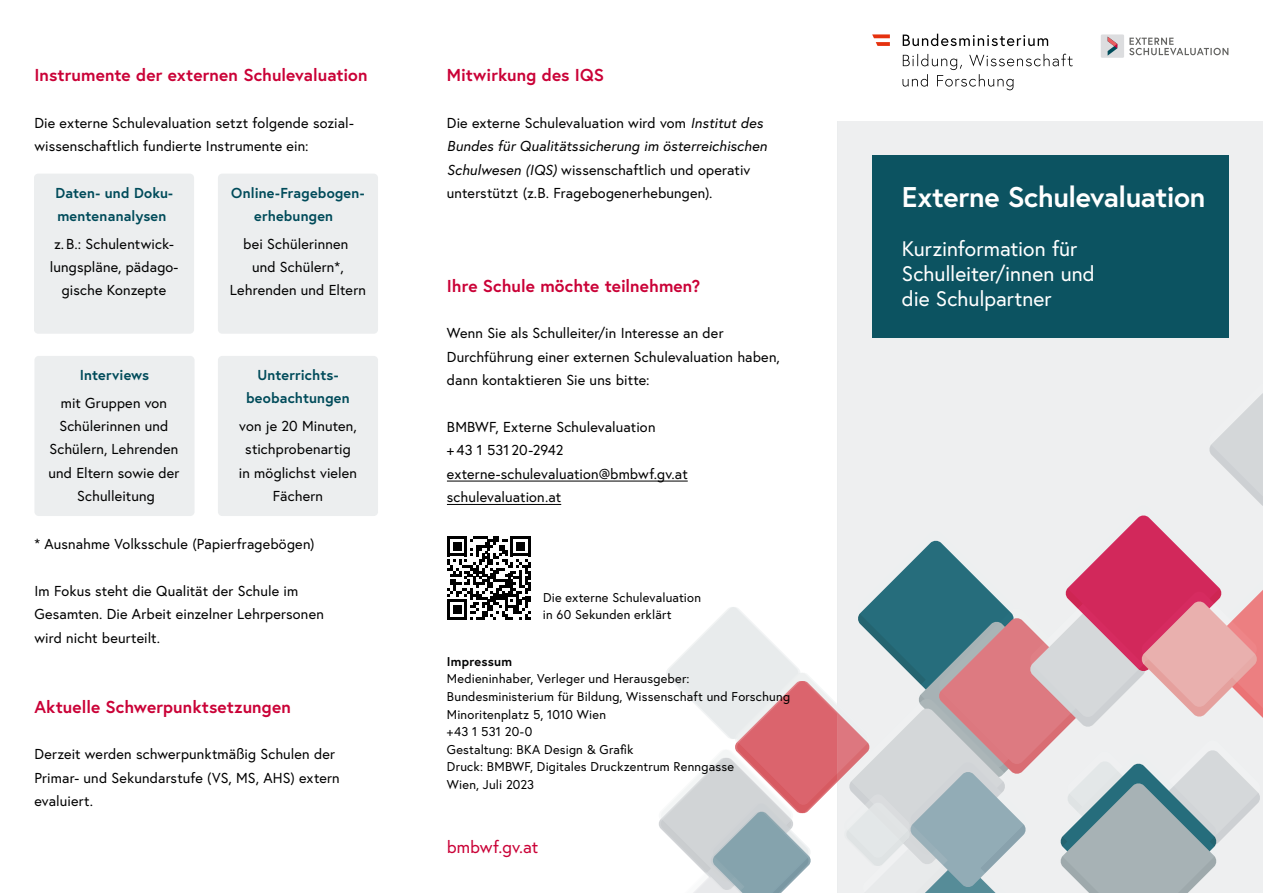
<style>
.page{position:relative;width:1263px;height:893px;background:#fff}
.page>*{position:absolute;margin:0;border:0;box-sizing:border-box;transform-origin:0 0}
.Cover_Titel{font:700 28.5px "Europa Austria";letter-spacing:-.015em;color:#fff}
.Cover_Untertitel{font:21px/25.2px "Europa Austria";color:#fff}
.h2_ohne_Nummerierung{font:700 17.25px "Europa Austria";letter-spacing:.005em;color:#ca0237}
.Cover_p_Rückseite{font:17.25px "Europa Austria";letter-spacing:.005em;color:#ca0237}
.t1{font:14.4px/23.4px "Europa Austria";letter-spacing:.01em;color:#000}
.t2{font:700 14.4px/23.4px "Europa Austria";letter-spacing:.015em;color:#004b5a}
.p_Impressum{font:12.75px "Europa Austria";letter-spacing:.015em;color:#000}
.p_Bildbeschriftung{font:12.75px/17.5px "Europa Austria";letter-spacing:.015em;color:#000}
.h_Impressum{font:700 12.75px "Europa Austria";letter-spacing:.015em;color:#000}
.s1{font-weight:700;color:#004b5a}
.s2{font-style:italic}
</style>
<div class="page">
<div style="left:838px;top:121px;width:425px;height:772px;background:#ebedee"></div>
<svg style="left:658px;top:381px;width:605px;height:512px"></svg>
<svg style="left:902px;top:54px;width:171px;height:36px"></svg>
<svg style="left:903px;top:34px;width:145px;height:12px"></svg>
<svg style="left:872px;top:34px;width:18px;height:12px"></svg>
<div style="left:872px;top:155px;width:356px;height:183px;background:#0c5361"></div>
<svg style="left:1129px;top:38px;width:99px;height:17px"></svg>
<div style="left:1101px;top:34px;width:23px;height:24px;background:#dcdddf"></div>
<svg style="left:1107px;top:37px;width:10px;height:19px"></svg>
<hr style="left:447px;top:481px;width:241px;height:1px;background:#000">
<hr style="left:447px;top:504px;width:114px;height:1px;background:#000">
<div style="left:34px;top:174px;width:160px;height:160px;background:#eceeef;border-radius:4px"></div>
<div style="left:34px;top:356px;width:161px;height:160px;background:#eceeef;border-radius:4px"></div>
<div style="left:218px;top:174px;width:160px;height:160px;background:#eceeef;border-radius:4px"></div>
<div style="left:218px;top:356px;width:160px;height:160px;background:#eceeef;border-radius:4px"></div>
<svg style="left:447px;top:536px;width:83px;height:84px"></svg>
<h1 class="h2_ohne_Nummerierung" style="left:34px;top:63px;width:335px">Instrumente der externen Schulevaluation</h1>
<p class="t1" style="left:34px;top:111px;width:321px">Die externe Schulevaluation setzt folgende sozial&shy;wissenschaftlich fundierte Instrumente ein:</p>
<p class="t2" style="left:56px;top:180px;width:119px">Daten- und Doku&shy;mentenanalysen</p>
<p class="t1" style="left:50px;top:232px;width:130px;text-align:center">z.B.: Schulentwick&shy;lungspläne, pädago&shy;gische Konzepte</p>
<p class="t1" style="left:61px;top:361px;width:108px;line-height:27.6px;text-align:center"><span class="s1">Interviews<br></span>mit Gruppen von</p>
<p class="t1" style="left:48px;top:414px;width:133px;text-align:center">Schülerinnen und<br>Schülern, Lehrenden und Eltern sowie der<br>Schulleitung</p>
<p class="t2" style="left:254px;top:180px;width:112px;text-indent:-23px">Online-Fragebogen&shy;erhebungen</p>
<p class="t1" style="left:230px;top:232px;width:138px;text-align:center">bei Schülerinnen<br>und Schülern*,<br>Lehrenden und Eltern</p>
<p class="t2" style="left:246px;top:363px;width:105px;text-align:center">Unterrichts&shy;beobachtungen</p>
<p class="t1" style="left:239px;top:414px;width:120px;text-align:center">von je 20 Minuten, stichprobenartig in möglichst vielen<br>Fächern</p>
<p class="t1" style="left:34px;top:532px;width:282px">* Ausnahme Volksschule (Papierfragebögen)</p>
<p class="t1" style="left:34px;top:579px;width:291px">Im Fokus steht die Qualität der Schule im<br>Gesamten. Die Arbeit einzelner Lehrpersonen wird nicht beurteilt.</p>
<h1 class="h2_ohne_Nummerierung" style="left:34px;top:695px;width:258px">Aktuelle Schwerpunktsetzungen</h1>
<p class="t1" style="left:34px;top:742px;width:307px">Derzeit werden schwerpunktmäßig Schulen der<br>Primar- und Sekundarstufe (VS, MS, AHS) extern evaluiert.</p>
<h1 class="h2_ohne_Nummerierung" style="left:447px;top:63px;width:158px">Mitwirkung des IQS</h1>
<p class="t1" style="left:447px;top:111px;width:321px">Die externe Schulevaluation wird vom <span class="s2">Institut des Bundes für Qualitätssicherung im österreichischen Schulwesen (IQS)</span> wissenschaftlich und operativ unterstützt (z.B. Fragebogenerhebungen).</p>
<h1 class="h2_ohne_Nummerierung" style="left:447px;top:274px;width:255px">Ihre Schule möchte teilnehmen?</h1>
<p class="t1" style="left:447px;top:321px;width:334px">Wenn Sie als Schulleiter/in Interesse an der<br>Durchführung einer externen Schulevaluation haben, dann kontaktieren Sie uns bitte:</p>
<p class="t1" style="left:447px;top:415px;width:210px">BMBWF, Externe Schulevaluation</p>
<p class="t1" style="left:447px;top:438px;width:118px">+ 43 1 531 20-2942</p>
<p class="t1" style="left:447px;top:462px;width:242px">externe-schulevaluation@bmbwf.gv.at</p>
<p class="t1" style="left:447px;top:485px;width:116px">schulevaluation.at</p>
<p class="p_Bildbeschriftung" style="left:543px;top:588px;width:160px">Die externe Schulevaluation in 60 Sekunden erklärt</p>
<h2 class="h_Impressum" style="left:447px;top:653px;width:67px">Impressum</h2>
<p class="p_Impressum" style="left:447px;top:671px;width:244px">Medieninhaber, Verleger und Herausgeber:</p>
<p class="p_Impressum" style="left:447px;top:688px;width:345px">Bundesministerium für Bildung, Wissenschaft und Forschung</p>
<p class="p_Impressum" style="left:447px;top:706px;width:161px">Minoritenplatz 5, 1010 Wien</p>
<p class="p_Impressum" style="left:447px;top:723px;width:87px">+43 1 531 20-0</p>
<p class="p_Impressum" style="left:447px;top:741px;width:188px">Gestaltung: BKA Design &amp; Grafik</p>
<p class="p_Impressum" style="left:447px;top:758px;width:289px">Druck: BMBWF, Digitales Druckzentrum Renngasse</p>
<p class="p_Impressum" style="left:447px;top:776px;width:89px">Wien, Juli 2023</p>
<p class="Cover_p_Rückseite" style="left:447px;top:836px;width:93px">bmbwf.gv.at</p>
<p class="Cover_Titel" style="left:902px;top:178px;width:305px">Externe Schulevaluation</p>
<p class="Cover_Untertitel" style="left:902px;top:235px;width:194px">Kurzinformation für<br>Schulleiter/innen und die Schulpartner</p>
</div>
